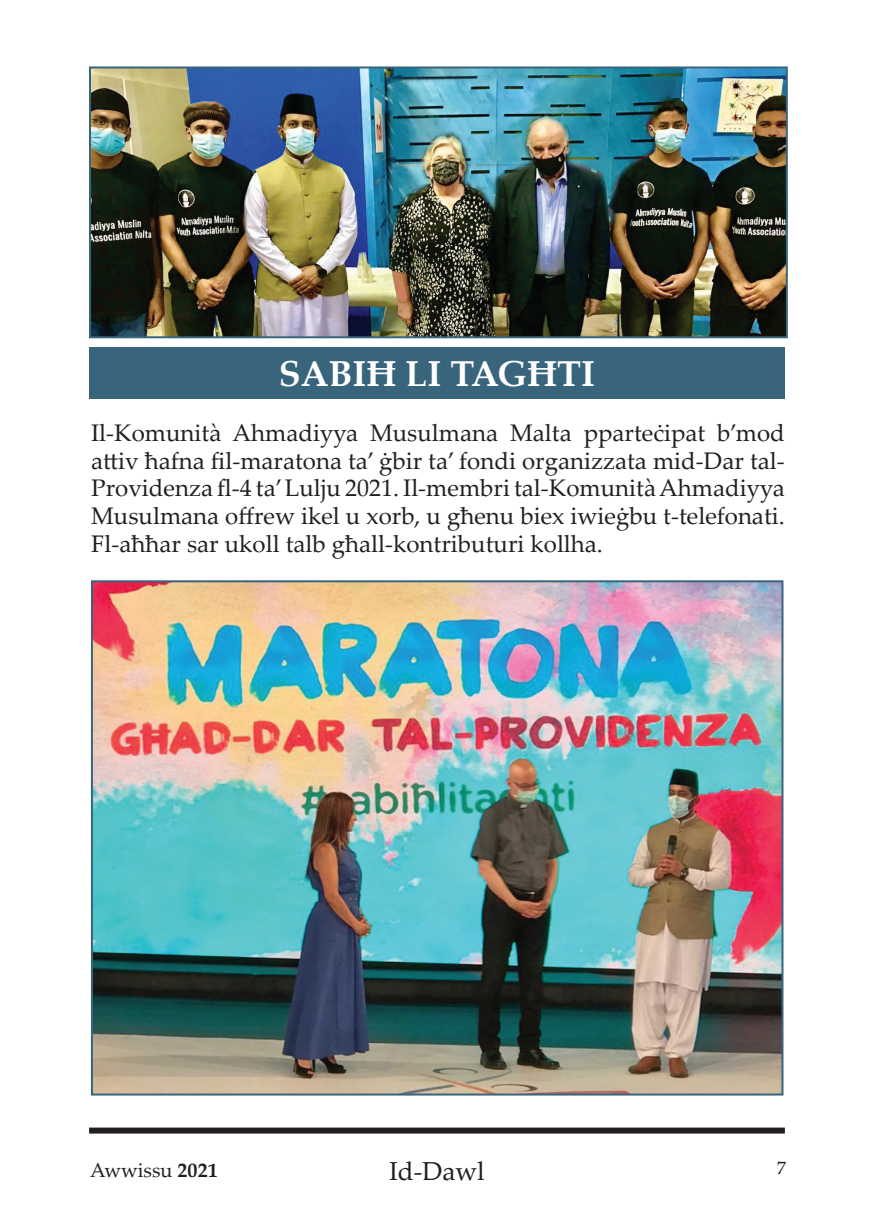
<style>
.page{position:relative;width:874px;height:1225px;background:#fff}
.page>*{position:absolute;margin:0;border:0;box-sizing:border-box;transform-origin:0 0}
.t1{font:700 36px "Palatino Linotype";color:#fff}
.t2{font:26px "Palatino Linotype";color:#231f20}
.t3{font:24px/27.6px "Palatino Linotype";color:#231f20;text-align:justify}
.t4{font:20px "Palatino Linotype";color:#231f20}
.t5{font:18px "Palatino Linotype";color:#231f20}
.s1{font-weight:700}
</style>
<div class="page">
<div style="left:89px;top:347px;width:695px;height:51px;background:#39657c"></div>
<div style="left:89px;top:1127px;width:695px;height:6px;background:#231f20"></div>
<img style="left:92px;top:69px;width:692px;height:266px">
<div style="left:89px;top:66px;width:698px;height:272px;border:2px solid #39657c"></div>
<img style="left:94px;top:583px;width:686px;height:509px">
<div style="left:91px;top:580px;width:692px;height:515px;border:2px solid #39657c"></div>
<h1 class="t1" style="left:278px;top:348px;width:318px">SABIĦ LI TAGĦTI</h1>
<p class="t3" style="left:91px;top:418px;width:694px">Il-Komunità Ahmadiyya Musulmana Malta pparteċipat b’mod attiv ħafna fil-maratona ta’ ġbir ta’ fondi organizzata mid-Dar tal-Providenza fl-4 ta’ Lulju 2021. Il-membri tal-Komunità Ahmadiyya Musulmana offrew ikel u xorb, u għenu biex iwieġbu t-telefonati.<br>Fl-aħħar sar ukoll talb għall-kontributuri kollha.</p>
<p class="t4" style="left:90px;top:1156px;width:129px">Awwissu <span class="s1">2021</span></p>
<p class="t2" style="left:389px;top:1152px;width:97px">Id-Dawl</p>
<p class="t5" style="left:776px;top:1155px;width:10px">7</p>
</div>
